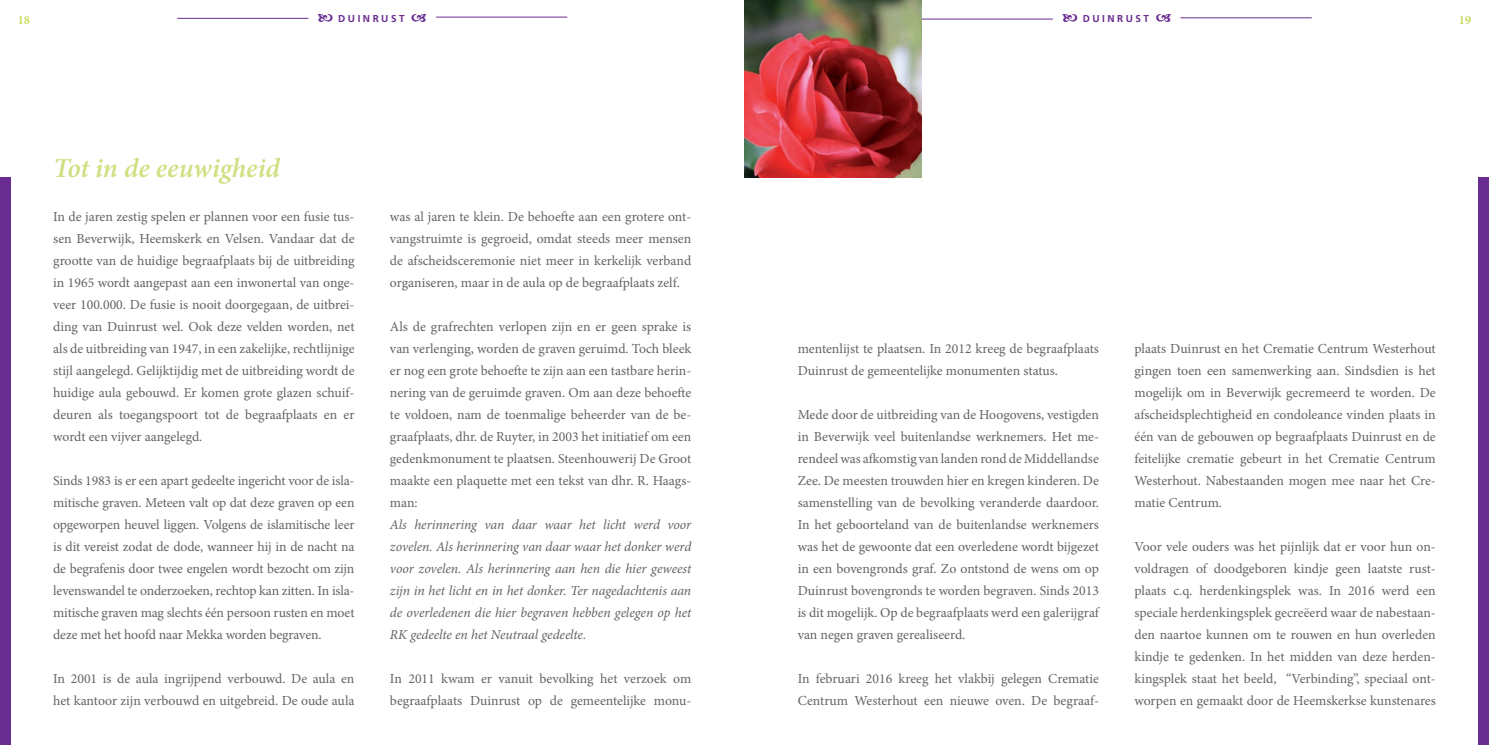
<style>
.page{position:relative;width:1489px;height:745px;background:#fff}
.page>*{position:absolute;margin:0;border:0;box-sizing:border-box;transform-origin:0 0}
.t1{font:italic 600 27.5px "Minion Pro";letter-spacing:-.005em;color:#cfe081}
.t2{font:13.75px/22px "Minion Pro";color:#636366;text-align:justify}
.t3{font:italic 13.75px/22px "Minion Pro";letter-spacing:-.005em;color:#636366;text-align:justify}
.t4{font:600 12.5px "Minion Pro";color:#c1d954}
.t5{font:700 10px "Frutiger LT Std";letter-spacing:.25em;color:#692c91}
</style>
<div class="page">
<hr style="left:177px;top:18px;width:131px;height:1px;background:#692c91">
<hr style="left:436px;top:17px;width:131px;height:1px;background:#692c91">
<hr style="left:921px;top:19px;width:131px;height:1px;background:#692c91">
<hr style="left:1180px;top:17px;width:131px;height:1px;background:#692c91">
<div style="left:0;top:177px;width:11px;height:567px;background:#692c91"></div>
<div style="left:1478px;top:177px;width:10px;height:567px;background:#692c91"></div>
<img style="left:744px;top:0;width:177px;height:177px">
<p class="t4" style="left:18px;top:11px;width:14px">18</p>
<p class="t5" style="left:338px;top:13px;width:68px">DUINRUST</p>
<p class="t5" style="left:1082px;top:13px;width:68px">DUINRUST</p>
<p class="t4" style="left:1458px;top:11px;width:14px">19</p>
<h1 class="t1" style="left:53px;top:149px;width:228px">Tot in de eeuwigheid</h1>
<p class="t2" style="left:53px;top:206px;width:303px">In de jaren zestig spelen er plannen voor een fusie tus&shy;sen Beverwijk, Heemskerk en Velsen. Vandaar dat de grootte van de huidige begraafplaats bij de uitbreiding in 1965 wordt aangepast aan een inwonertal van onge&shy;veer 100.000. De fusie is nooit doorgegaan, de uitbrei&shy;ding van Duinrust wel. Ook deze velden worden, net als de uitbreiding van 1947, in een zakelijke, rechtlijnige stijl aangelegd. Gelijktijdig met de uitbreiding wordt de huidige aula gebouwd. Er komen grote glazen schuif&shy;deuren als toegangspoort tot de begraafplaats en er wordt een vijver aangelegd.</p>
<p class="t2" style="left:53px;top:469px;width:303px">Sinds 1983 is er een apart gedeelte ingericht voor de isla&shy;mitische graven. Meteen valt op dat deze graven op een opgeworpen heuvel liggen. Volgens de islamitische leer is dit vereist zodat de dode, wanneer hij in de nacht na de begrafenis door twee engelen wordt bezocht om zijn levenswandel te onderzoeken, rechtop kan zitten. In isla&shy;mitische graven mag slechts één persoon rusten en moet deze met het hoofd naar Mekka worden begraven.</p>
<p class="t2" style="left:53px;top:667px;width:303px">In 2001 is de aula ingrijpend verbouwd. De aula en het kantoor zijn verbouwd en uitgebreid. De oude aula</p>
<p class="t2" style="left:390px;top:206px;width:303px">was al jaren te klein. De behoefte aan een grotere ont&shy;vangstruimte is gegroeid, omdat steeds meer mensen de afscheidsceremonie niet meer in kerkelijk verband organiseren, maar in de aula op de begraafplaats zelf.</p>
<p class="t2" style="left:390px;top:316px;width:303px">Als de grafrechten verlopen zijn en er geen sprake is van verlenging, worden de graven geruimd. Toch bleek er nog een grote behoefte te zijn aan een tastbare herin&shy;nering van de geruimde graven. Om aan deze behoefte te voldoen, nam de toenmalige beheerder van de be&shy;graafplaats, dhr. de Ruyter, in 2003 het initiatief om een gedenkmonument te plaatsen. Steenhouwerij De Groot maakte een plaquette met een tekst van dhr. R. Haags&shy;man:</p>
<p class="t3" style="left:390px;top:513px;width:303px">Als herinnering van daar waar het licht werd voor zovelen. Als herinnering van daar waar het donker werd voor zovelen. Als herinnering aan hen die hier geweest zijn in het licht en in het donker. Ter nagedachtenis aan de overledenen die hier begraven hebben gelegen op het RK gedeelte en het Neutraal gedeelte.</p>
<p class="t2" style="left:390px;top:667px;width:303px">In 2011 kwam er vanuit bevolking het verzoek om begraafplaats Duinrust op de gemeentelijke monu-</p>
<p class="t2" style="left:797px;top:338px;width:303px">mentenlijst te plaatsen. In 2012 kreeg de begraafplaats<br>Duinrust de gemeentelijke monumenten status.</p>
<p class="t2" style="left:797px;top:403px;width:303px">Mede door de uitbreiding van de Hoogovens, vestigden in Beverwijk veel buitenlandse werknemers. Het me&shy;rendeel was afkomstig van landen rond de Middellandse Zee. De meesten trouwden hier en kregen kinderen. De samenstelling van de bevolking veranderde daardoor.<br>In het geboorteland van de buitenlandse werknemers was het de gewoonte dat een overledene wordt bijgezet in een bovengronds graf. Zo ontstond de wens om op Duinrust bovengronds te worden begraven. Sinds 2013 is dit mogelijk. Op de begraafplaats werd een galerijgraf van negen graven gerealiseerd.</p>
<p class="t2" style="left:797px;top:667px;width:303px">In februari 2016 kreeg het vlakbij gelegen Crematie<br>Centrum Westerhout een nieuwe oven. De begraaf-</p>
<p class="t2" style="left:1134px;top:338px;width:303px">plaats Duinrust en het Crematie Centrum Westerhout gingen toen een samenwerking aan. Sindsdien is het mogelijk om in Beverwijk gecremeerd te worden. De afscheidsplechtigheid en condoleance vinden plaats in één van de gebouwen op begraafplaats Duinrust en de feitelijke crematie gebeurt in het Crematie Centrum Westerhout. Nabestaanden mogen mee naar het Cre&shy;matie Centrum.</p>
<p class="t2" style="left:1134px;top:535px;width:303px">Voor vele ouders was het pijnlijk dat er voor hun on&shy;voldragen of doodgeboren kindje geen laatste rust&shy;plaats c.q. herdenkingsplek was. In 2016 werd een speciale herdenkingsplek gecreëerd waar de nabestaan&shy;den naartoe kunnen om te rouwen en hun overleden kindje te gedenken. In het midden van deze herden&shy;kingsplek staat het beeld, “Verbinding”, speciaal ont&shy;worpen en gemaakt door de Heemskerkse kunstenares</p>
</div>
